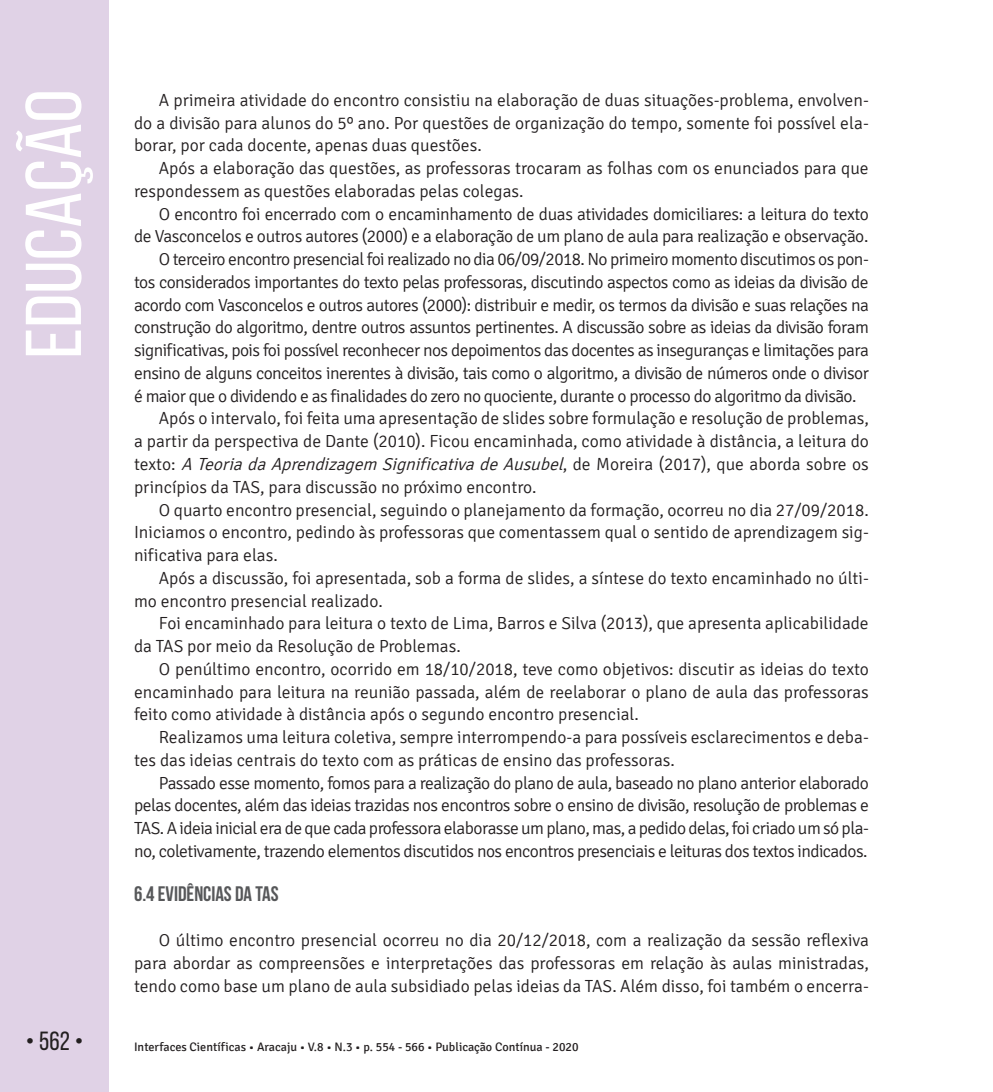
<style>
.page{position:relative;width:993px;height:1092px;background:#fff}
.page>*{position:absolute;margin:0;border:0;box-sizing:border-box;transform-origin:0 0}
.t1{font:78.75px "Bebas Neue";color:#fff;scale:1.09 1}
.t2{font:26.25px "Bebas Neue";color:#231f20}
.Título_2{font:700 21px "Bebas Neue";color:#57585a}
.TEXTO{font:300 17.5px/22.8px "Signika";color:#231f20;text-align:justify}
.TEXTO-2{font:300 17.5px/22.8px "Signika";letter-spacing:-.02em;color:#231f20;text-align:right}
.t3{font:12.25px "Signika";color:#231f20}
.s1{font-style:italic}
</style>
<div class="page">
<div style="left:0;top:0;width:109px;height:1091px;background:#e0d2e6"></div>
<h1 class="t1" style="left:11px;top:358px;width:248px;rotate:-90deg">EDUCAÇÃO</h1>
<p class="TEXTO" style="left:134px;top:89px;width:736px;text-indent:25px">A primeira atividade do encontro consistiu na elaboração de duas situações-problema, envolven&shy;do a divisão para alunos do 5º ano. Por questões de organização do tempo, somente foi possível ela&shy;borar, por cada docente, apenas duas questões.</p>
<p class="TEXTO" style="left:134px;top:157px;width:736px;text-indent:25px">Após a elaboração das questões, as professoras trocaram as folhas com os enunciados para que respondessem as questões elaboradas pelas colegas.</p>
<p class="TEXTO-2" style="left:134px;top:203px;width:736px">O encontro foi encerrado com o encaminhamento de duas atividades domiciliares: a leitura do texto<br>de Vasconcelos e outros autores (2000) e a elaboração de um plano de aula para realização e observação.</p>
<p class="TEXTO" style="left:134px;top:248px;width:736px;text-indent:25px">O terceiro encontro presencial foi realizado no dia 06/09/2018. No primeiro momento discutimos os pon&shy;tos considerados importantes do texto pelas professoras, discutindo aspectos como as ideias da divisão de acordo com Vasconcelos e outros autores (2000): distribuir e medir, os termos da divisão e suas relações na construção do algoritmo, dentre outros assuntos pertinentes. A discussão sobre as ideias da divisão foram significativas, pois foi possível reconhecer nos depoimentos das docentes as inseguranças e limitações para ensino de alguns conceitos inerentes à divisão, tais como o algoritmo, a divisão de números onde o divisor é maior que o dividendo e as finalidades do zero no quociente, durante o processo do algoritmo da divisão.</p>
<p class="TEXTO" style="left:134px;top:407px;width:736px;text-indent:25px">Após o intervalo, foi feita uma apresentação de slides sobre formulação e resolução de problemas, a partir da perspectiva de Dante (2010). Ficou encaminhada, como atividade à distância, a leitura do t e x t o : <span class="s1">A TeoriadaAprendizagem SignificativadeAusubel</span>, d e M o re i r a ( 2 0 1 7 ) , q u e a b o r d a s o b re o s princípios da TAS, para discussão no próximo encontro.</p>
<p class="TEXTO" style="left:134px;top:498px;width:736px;text-indent:25px">O quarto encontro presencial, seguindo o planejamento da formação, ocorreu no dia 27/09/2018.<br>Iniciamos o encontro, pedindo às professoras que comentassem qual o sentido de aprendizagem sig&shy;nificativa para elas.</p>
<p class="TEXTO" style="left:134px;top:567px;width:736px;text-indent:25px">Após a discussão, foi apresentada, sob a forma de slides, a síntese do texto encaminhado no últi&shy;mo encontro presencial realizado.</p>
<p class="TEXTO" style="left:134px;top:612px;width:736px;text-indent:25px">Foi encaminhado para leitura o texto de Lima, Barros e Silva (2013), que apresenta aplicabilidade da TAS por meio da Resolução de Problemas.</p>
<p class="TEXTO" style="left:134px;top:658px;width:736px;text-indent:25px">O penúltimo encontro, ocorrido em 18/10/2018, teve como objetivos: discutir as ideias do texto encaminhado para leitura na reunião passada, além de reelaborar o plano de aula das professoras feito como atividade à distância após o segundo encontro presencial.</p>
<p class="TEXTO" style="left:134px;top:726px;width:736px;text-indent:25px">Realizamos uma leitura coletiva, sempre interrompendo-a para possíveis esclarecimentos e deba&shy;tes das ideias centrais do texto com as práticas de ensino das professoras.</p>
<p class="TEXTO" style="left:134px;top:771px;width:736px;text-indent:25px">Passado esse momento, fomos para a realização do plano de aula, baseado no plano anterior elaborado pelas docentes, além das ideias trazidas nos encontros sobre o ensino de divisão, resolução de problemas e TAS. A ideia inicial era de que cada professora elaborasse um plano, mas, a pedido delas, foi criado um só pla&shy;no, coletivamente, trazendo elementos discutidos nos encontros presenciais e leituras dos textos indicados.</p>
<p class="Título_2" style="left:134px;top:882px;width:146px">6.4 EVIDÊNCIAS DA TAS</p>
<p class="TEXTO" style="left:134px;top:929px;width:736px;text-indent:25px">O último encontro presencial ocorreu no dia 20/12/2018, com a realização da sessão reflexiva para abordar as compreensões e interpretações das professoras em relação às aulas ministradas, tendo como base um plano de aula subsidiado pelas ideias da TAS. Além disso, foi também o encerra-</p>
<h2 class="t2" style="left:26px;top:1026px;width:59px">• 562 •</h2>
<p class="t3" style="left:134px;top:1040px;width:446px">Interfaces Científicas • Aracaju • V.8 • N.3 • p. 554 - 566 • Publicação Contínua - 2020</p>
</div>
